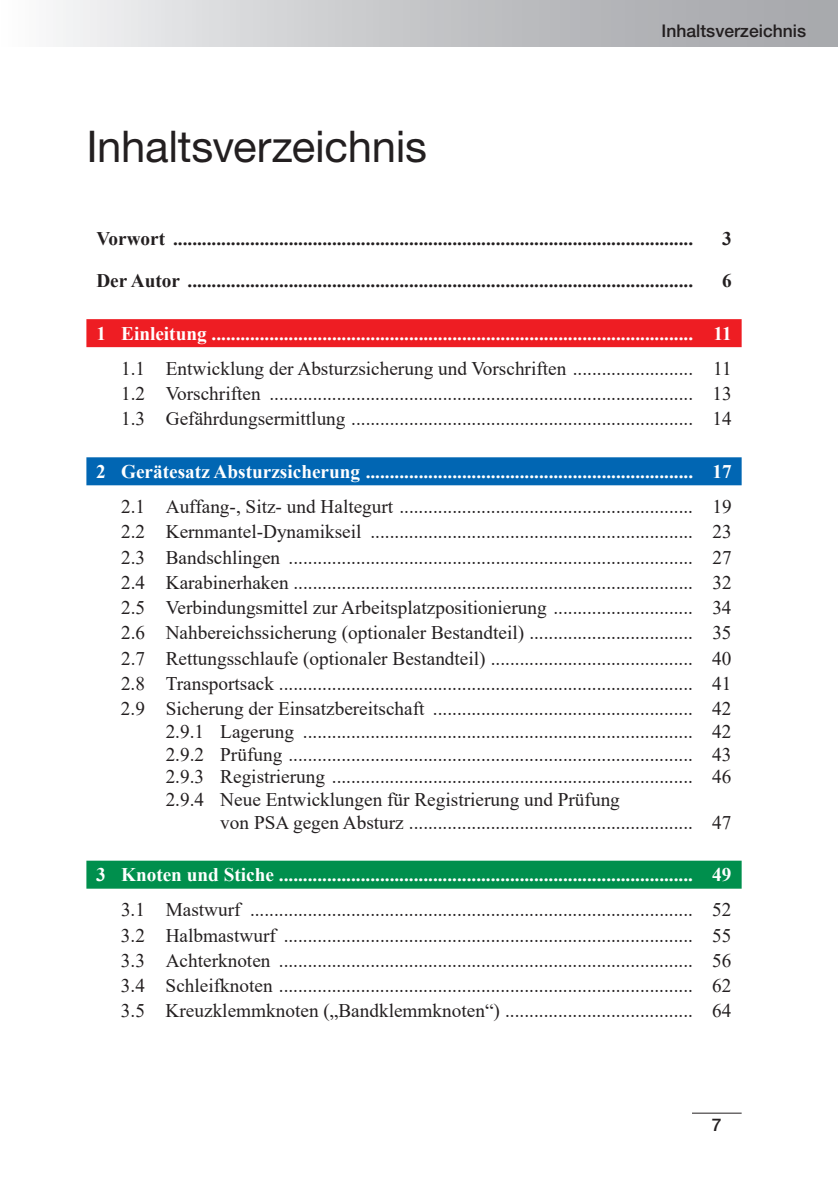
<style>
.page{position:relative;width:838px;height:1185px;background:#fff}
.page>*{position:absolute;margin:0;border:0;box-sizing:border-box;transform-origin:0 0}
.t1{font:43.75px "Helvetica Neue LT Std";letter-spacing:-.01em;color:#231f20}
.t2{font:19.25px/25.2px "Times New Roman";color:#231f20;text-align:justify}
.t3{font:700 19.25px "Times New Roman";color:#fff}
.t4{font:700 19.25px "Times New Roman";color:#231f20}
.t5{font:500 17.5px "Helvetica Neue LT Std";color:#231f20}
</style>
<div class="page">
<hr style="left:692px;top:1112px;width:49px;height:1px;background:#231f20">
<div style="left:0;top:0;width:837px;height:47px;background:linear-gradient(to right,#f4f5f5,#9e9fa4)"></div>
<div style="left:86px;top:319px;width:655px;height:28px;background:#ee1d23"></div>
<div style="left:86px;top:457px;width:655px;height:28px;background:#0166b3"></div>
<div style="left:86px;top:860px;width:655px;height:28px;background:#008f4d"></div>
<h1 class="t1" style="left:86px;top:121px;width:342px">Inhaltsverzeichnis</h1>
<p class="t5" style="left:661px;top:20px;width:146px">Inhaltsverzeichnis</p>
<p class="t4" style="left:96px;top:224px;width:598px">Vorwort ............................................................................................................</p>
<p class="t4" style="left:722px;top:224px;width:11px">3</p>
<p class="t4" style="left:96px;top:267px;width:598px">Der Autor .........................................................................................................</p>
<p class="t4" style="left:722px;top:267px;width:11px">6</p>
<p class="t3" style="left:96px;top:319px;width:636px">1 Einleitung .................................................................................................... 11</p>
<p class="t2" style="left:121px;top:355px;width:612px">1.1 Entwicklung der Absturzsicherung und Vorschriften ......................... 11<br>1.2 Vorschriften ........................................................................................ 13<br>1.3 Gefährdungsermittlung ....................................................................... 14</p>
<p class="t3" style="left:96px;top:457px;width:636px">2 Gerätesatz Absturzsicherung .................................................................... 17</p>
<p class="t2" style="left:121px;top:493px;width:612px">2.1 Auffang-, Sitz- und Haltegurt ............................................................. 19<br>2.2 Kernmantel-Dynamikseil ................................................................... 23<br>2.3 Bandschlingen .................................................................................... 27<br>2.4 Karabinerhaken ................................................................................... 32<br>2.5 Verbindungsmittel zur Arbeitsplatzpositionierung ............................. 34<br>2.6 Nahbereichssicherung (optionaler Bestandteil) .................................. 35<br>2.7 Rettungsschlaufe (optionaler Bestandteil) .......................................... 40<br>2.8 Transportsack ...................................................................................... 41<br>2.9 Sicherung der Einsatzbereitschaft ...................................................... 42</p>
<p class="t2" style="left:166px;top:719px;width:567px;line-height:22.8px">2.9.1 Lagerung ................................................................................. 42<br>2.9.2 Prüfung .................................................................................... 43<br>2.9.3 Registrierung ........................................................................... 46<br>2.9.4 Neue Entwicklungen für Registrierung und Prüfung</p>
<p class="t2" style="left:220px;top:809px;width:512px">von PSA gegen Absturz ........................................................... 47</p>
<p class="t3" style="left:96px;top:861px;width:636px">3 Knoten und Stiche ...................................................................................... 49</p>
<p class="t2" style="left:121px;top:897px;width:612px">3.1 Mastwurf ............................................................................................ 52<br>3.2 Halbmastwurf ..................................................................................... 55<br>3.3 Achterknoten ...................................................................................... 56<br>3.4 Schleifknoten ...................................................................................... 62<br>3.5 Kreuzklemmknoten („Bandklemmknoten“) ....................................... 64</p>
<p class="t5" style="left:711px;top:1114px;width:11px">7</p>
</div>
